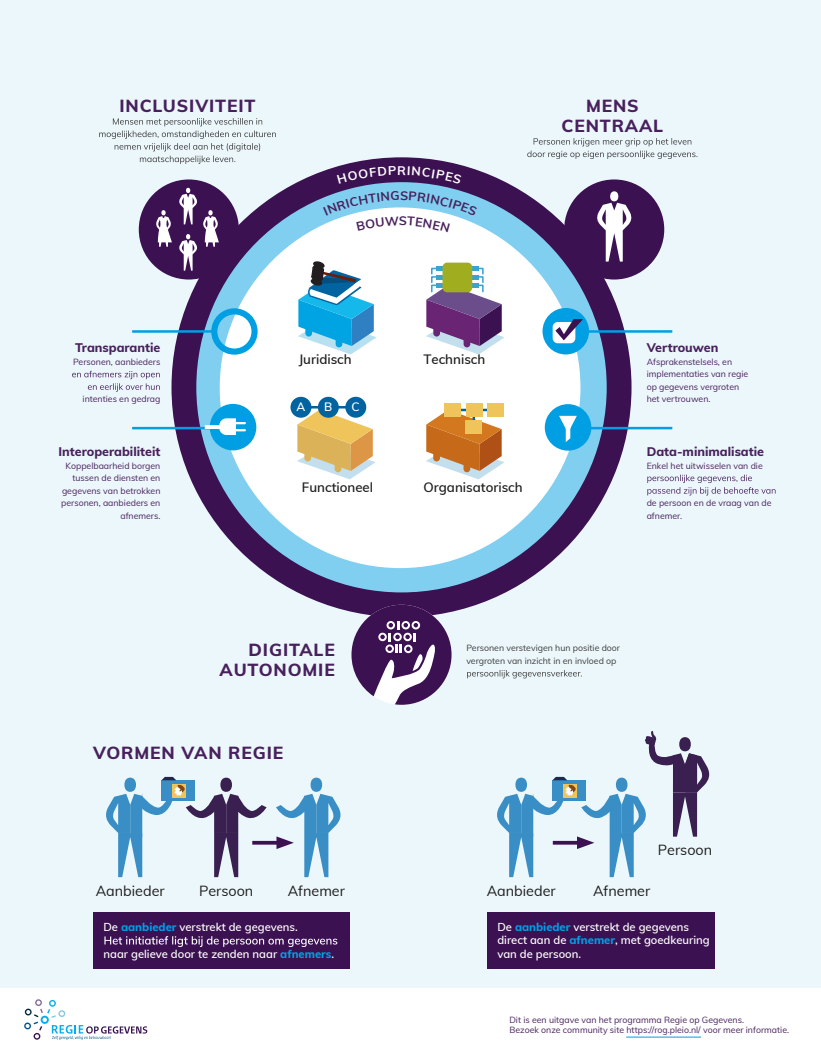
<style>
.page{position:relative;width:821px;height:1053px;background:#fff}
.page>*{position:absolute;margin:0;border:0;box-sizing:border-box;transform-origin:0 0}
.t1{font:800 17.5px/20px "Muli";letter-spacing:.05em;color:#48215c;text-align:center}
.t2{font:14.38px "Muli";color:#1e1e1c}
.t3{font:600 13.25px "Muli";color:#1d1d1b}
.t4{font:800 12.5px "Muli";color:#48215c}
.t5{font:600 11.88px "Muli";color:#fff}
.t6{font:600 11.25px/13.8px "Muli";color:#fff}
.t7{font:8.75px/12.5px "Muli";color:#48215c}
.t8{font:8.75px/12.5px "Muli";color:#3c3c3b}
.s1{font-weight:800;color:#009fe3}
</style>
<div class="page">
<div style="left:0;top:0;width:820px;height:988px;background:#ecf7fc"></div>
<div style="left:171px;top:157px;width:460px;height:460px;background:#3b1151;border-radius:50%"></div>
<div style="left:196px;top:182px;width:410px;height:410px;background:#80cff1;border-radius:50%"></div>
<div style="left:220px;top:207px;width:360px;height:361px;background:#fff;border-radius:50%"></div>
<div style="left:139px;top:179px;width:100px;height:100px;background:#3b1151;border-radius:50%"></div>
<div style="left:564px;top:179px;width:100px;height:100px;background:#3b1151;border-radius:50%"></div>
<svg style="left:297px;top:409px;width:78px;height:70px"></svg>
<div style="left:304px;top:449px;width:7px;height:12px;background:#dbb257;border-radius:3px"></div>
<div style="left:334px;top:460px;width:7px;height:12px;background:#dbb257;border-radius:3px"></div>
<div style="left:610px;top:191px;width:8px;height:10px;background:#fff;border-radius:50%"></div>
<svg style="left:597px;top:203px;width:35px;height:58px"></svg>
<svg style="left:179px;top:188px;width:40px;height:83px"></svg>
<svg style="left:156px;top:210px;width:16px;height:37px"></svg>
<div style="left:211px;top:308px;width:46px;height:46px;border:6px solid #009fe3;border-radius:50%"></div>
<div style="left:544px;top:404px;width:47px;height:46px;background:#009fe3;border-radius:50%"></div>
<hr style="left:588px;top:330px;width:84px;height:3px;background:#009fe3">
<hr style="left:588px;top:427px;width:84px;height:2px;background:#009fe3">
<hr style="left:132px;top:330px;width:84px;height:3px;background:#009fe3">
<hr style="left:132px;top:427px;width:84px;height:2px;background:#009fe3">
<svg style="left:298px;top:261px;width:78px;height:93px"></svg>
<div style="left:542px;top:308px;width:47px;height:46px;background:#009fe3;border-radius:50%"></div>
<div style="left:552px;top:322px;width:23px;height:21px;background:#fff;border-radius:5px"></div>
<svg style="left:555px;top:319px;width:28px;height:21px"></svg>
<svg style="left:205px;top:404px;width:51px;height:46px"></svg>
<svg style="left:559px;top:416px;width:17px;height:26px"></svg>
<div style="left:290px;top:397px;width:21px;height:20px;background:#01639f;border-radius:50%"></div>
<div style="left:318px;top:397px;width:21px;height:20px;background:#01639f;border-radius:50%"></div>
<div style="left:345px;top:397px;width:21px;height:20px;background:#01639f;border-radius:50%"></div>
<hr style="left:301px;top:406px;width:58px;height:2px;background:#01639f">
<div style="left:435px;top:266px;width:13px;height:5px;background:#3aa4cf"></div>
<svg style="left:426px;top:267px;width:78px;height:87px"></svg>
<svg style="left:472px;top:266px;width:6px;height:5px"></svg>
<svg style="left:472px;top:275px;width:6px;height:4px"></svg>
<svg style="left:472px;top:283px;width:6px;height:5px"></svg>
<div style="left:442px;top:262px;width:30px;height:30px;background:#9fad1f;border-radius:5px"></div>
<hr style="left:451px;top:408px;width:41px;height:3px;background:#01639f">
<div style="left:444px;top:403px;width:16px;height:14px;background:#efc55b"></div>
<div style="left:487px;top:403px;width:16px;height:14px;background:#efc55b"></div>
<svg style="left:426px;top:409px;width:78px;height:70px"></svg>
<div style="left:465px;top:420px;width:16px;height:14px;background:#efc55b"></div>
<div style="left:466px;top:403px;width:16px;height:14px;background:#efc55b"></div>
<svg style="left:351px;top:604px;width:100px;height:100px"></svg>
<svg style="left:99px;top:118px;width:177px;height:46px"></svg>
<svg style="left:527px;top:138px;width:170px;height:21px"></svg>
<svg style="left:647px;top:474px;width:128px;height:21px"></svg>
<svg style="left:72px;top:371px;width:88px;height:21px"></svg>
<svg style="left:467px;top:670px;width:114px;height:8px"></svg>
<div style="left:93px;top:911px;width:256px;height:57px;background:#3b1151"></div>
<svg style="left:104px;top:936px;width:233px;height:10px"></svg>
<div style="left:486px;top:911px;width:228px;height:57px;background:#3b1151"></div>
<div style="left:310px;top:777px;width:12px;height:14px;background:#398ec5;border-radius:50%"></div>
<svg style="left:106px;top:776px;width:160px;height:101px"></svg>
<svg style="left:252px;top:840px;width:24px;height:4px"></svg>
<svg style="left:276px;top:793px;width:65px;height:84px"></svg>
<svg style="left:497px;top:731px;width:213px;height:146px"></svg>
<svg style="left:24px;top:999px;width:123px;height:40px"></svg>
<hr style="left:626px;top:1036px;width:74px;height:1px;background:#009fe3">
<svg style="left:337px;top:166px;width:92px;height:18px"></svg>
<svg style="left:323px;top:191px;width:154px;height:34px"></svg>
<h1 class="t1" style="left:119px;top:95px;width:137px">INCLUSIVITEIT</h1>
<h1 class="t1" style="left:561px;top:95px;width:103px">MENS<br>CENTRAAL</h1>
<h3 class="t4" style="left:75px;top:338px;width:87px">Transparantie</h3>
<p class="t7" style="left:73px;top:355px;width:89px">Personen, aanbieders</p>
<p class="t7" style="left:83px;top:392px;width:79px">intenties en gedrag</p>
<h3 class="t4" style="left:59px;top:442px;width:103px">Interoperabiliteit</h3>
<p class="t7" style="left:61px;top:458px;width:101px;text-align:right">Koppelbaarheid borgen tussen de diensten en gegevens van betrokken personen, aanbieders en afnemers.</p>
<h3 class="t3" style="left:298px;top:349px;width:55px">Juridisch</h3>
<h3 class="t3" style="left:423px;top:349px;width:64px">Technisch</h3>
<h3 class="t5" style="left:296px;top:398px;width:10px">A</h3>
<h3 class="t5" style="left:324px;top:398px;width:10px">B</h3>
<h3 class="t5" style="left:351px;top:398px;width:10px">C</h3>
<h3 class="t3" style="left:302px;top:477px;width:73px">Functioneel</h3>
<h3 class="t3" style="left:423px;top:477px;width:101px">Organisatorisch</h3>
<h3 class="t4" style="left:646px;top:338px;width:73px">Vertrouwen</h3>
<p class="t7" style="left:646px;top:355px;width:103px">Afsprakenstelsels, en implementaties van regie op gegevens vergroten het vertrouwen.</p>
<h3 class="t4" style="left:646px;top:442px;width:119px">Data-minimalisatie</h3>
<p class="t7" style="left:646px;top:458px;width:117px">Enkel het uitwisselen van die</p>
<p class="t7" style="left:646px;top:496px;width:126px">de persoon en de vraag van de afnemer.</p>
<h1 class="t1" style="left:219px;top:639px;width:117px;text-align:right">DIGITALE<br>AUTONOMIE</h1>
<p class="t8" style="left:466px;top:641px;width:155px">Personen verstevigen hun positie door vergroten van inzicht in en invloed op</p>
<h1 class="t1" style="left:93px;top:741px;width:192px">VORMEN VAN REGIE</h1>
<h2 class="t2" style="left:657px;top:839px;width:56px">Persoon</h2>
<h2 class="t2" style="left:96px;top:880px;width:70px">Aanbieder</h2>
<h2 class="t2" style="left:199px;top:880px;width:56px">Persoon</h2>
<h2 class="t2" style="left:288px;top:880px;width:59px">Afnemer</h2>
<h2 class="t2" style="left:107px;top:880px;width:56px">Persoon</h2>
<h2 class="t2" style="left:196px;top:880px;width:59px">Afnemer</h2>
<h2 class="t2" style="left:593px;top:880px;width:59px">Afnemer</h2>
<h2 class="t2" style="left:486px;top:880px;width:70px">Aanbieder</h2>
<p class="t6" style="left:103px;top:919px;width:196px">De <span class="s1">aanbieder</span> verstrekt de gegevens.</p>
<p class="t6" style="left:103px;top:946px;width:232px">naar gelieve door te zenden naar <span class="s1">afnemers</span>.</p>
<p class="t6" style="left:497px;top:919px;width:214px">De <span class="s1">aanbieder</span> verstrekt de gegevens direct aan de <span class="s1">afnemer</span>, met goedkeuring van de persoon.</p>
<p class="t7" style="left:509px;top:1013px;width:281px;line-height:10.5px">Dit is een uitgave van het programma Regie op Gegevens.<br>Bezoek onze community site https://rog.pleio.nl/ voor meer informatie.</p>
</div>
